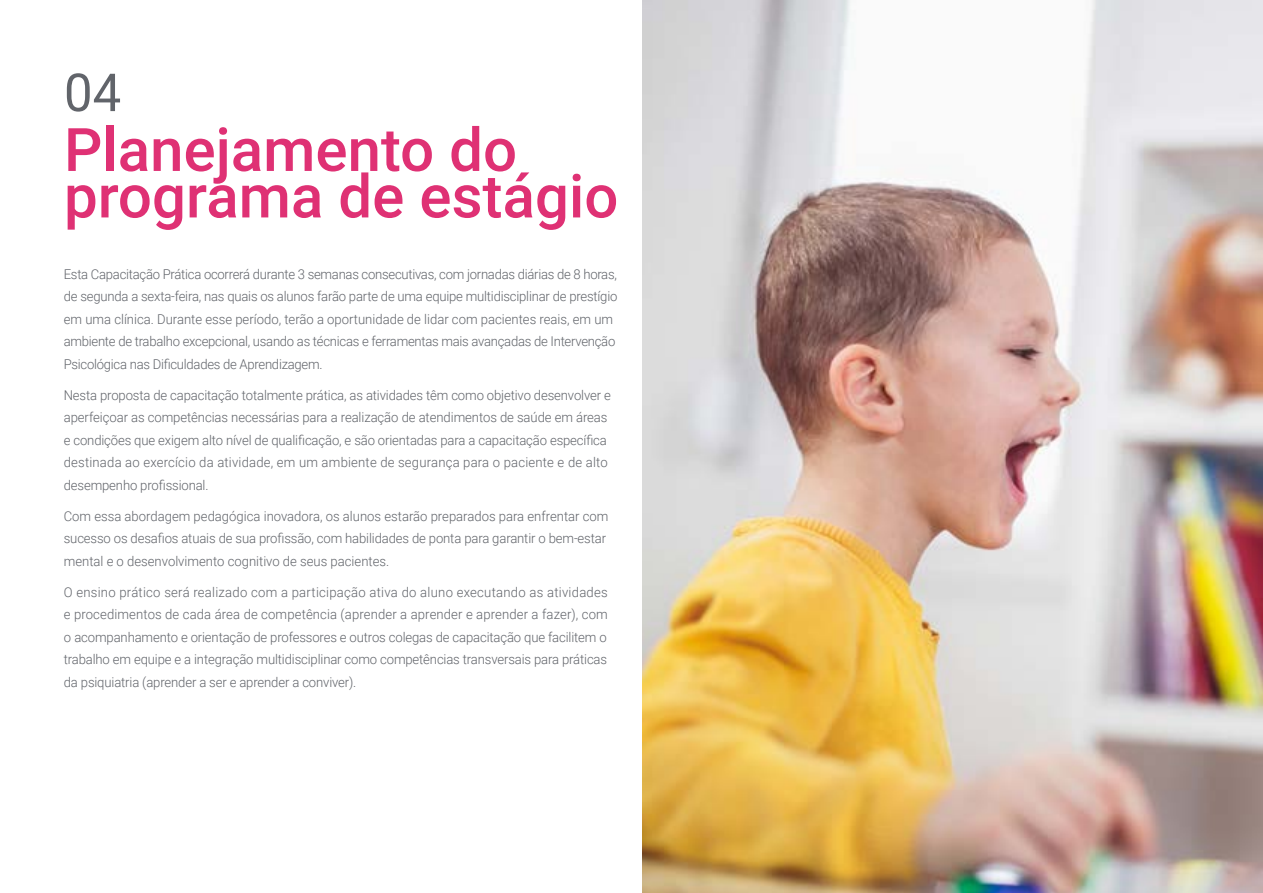
<style>
.page{position:relative;width:1263px;height:893px;background:#fff}
.page>*{position:absolute;margin:0;border:0;box-sizing:border-box;transform-origin:0 0}
.t1{font:500 60px/46.5px "Roboto";color:#df3174}
.t2{font:52.5px "Roboto";color:#61646a}
.t3{font:300 13.5px/22.5px "Roboto";letter-spacing:-.01em;color:#61646a}
</style>
<div class="page">
<img style="left:642px;top:0;width:621px;height:893px">
<h2 class="t2" style="left:64px;top:56px;width:59px">04</h2>
<h1 class="t1" style="left:64px;top:124px;width:556px">Planejamento do programa de estágio</h1>
<p class="t3" style="left:64px;top:262px;width:555px">Esta Capacitação Prática ocorrerá durante 3 semanas consecutivas, com jornadas diárias de 8 horas, de segunda a sexta-feira, nas quais os alunos farão parte de uma equipe multidisciplinar de prestígio em uma clínica. Durante esse período, terão a oportunidade de lidar com pacientes reais, em um ambiente de trabalho excepcional, usando as técnicas e ferramentas mais avançadas de Intervenção Psicológica nas Dificuldades de Aprendizagem.</p>
<p class="t3" style="left:64px;top:383px;width:548px">Nesta proposta de capacitação totalmente prática, as atividades têm como objetivo desenvolver e aperfeiçoar as competências necessárias para a realização de atendimentos de saúde em áreas e condições que exigem alto nível de qualificação, e são orientadas para a capacitação específica destinada ao exercício da atividade, em um ambiente de segurança para o paciente e de alto desempenho profissional.</p>
<p class="t3" style="left:64px;top:504px;width:546px">Com essa abordagem pedagógica inovadora, os alunos estarão preparados para enfrentar com sucesso os desafios atuais de sua profissão, com habilidades de ponta para garantir o bem-estar mental e o desenvolvimento cognitivo de seus pacientes.</p>
<p class="t3" style="left:64px;top:580px;width:546px;text-align:justify">O ensino prático será realizado com a participação ativa do aluno executando as atividades e procedimentos de cada área de competência (aprender a aprender e aprender a fazer), com o acompanhamento e orientação de professores e outros colegas de capacitação que facilitem o trabalho em equipe e a integração multidisciplinar como competências transversais para práticas da psiquiatria (aprender a ser e aprender a conviver).</p>
</div>
